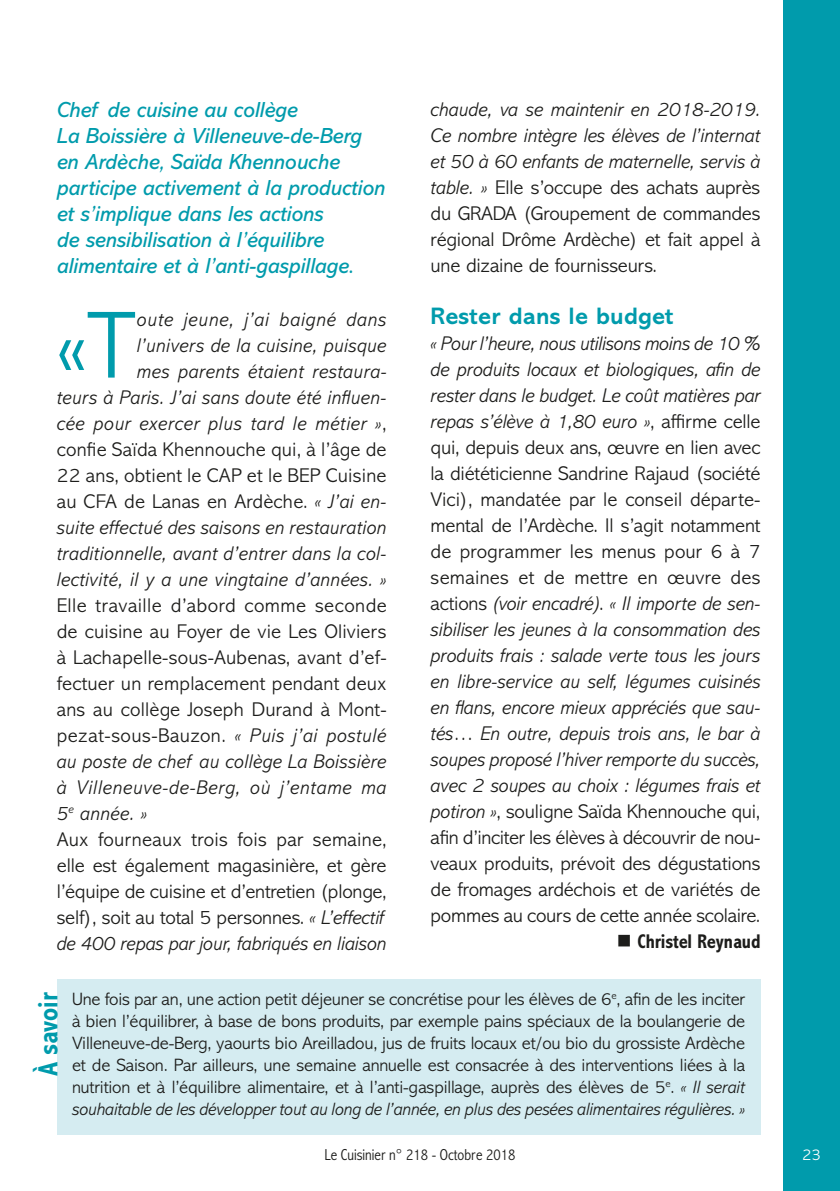
<style>
.page{position:relative;width:840px;height:1191px;background:#fff}
.page>*{position:absolute;margin:0;border:0;box-sizing:border-box;transform-origin:0 0}
.t1{font:300 96.2px "Abadi MT Std";color:#009bac}
.t2{font:700 condensed 28px "Abadi MT Std";color:#009bac}
.t3{font:700 24px "Abadi MT Std";letter-spacing:.01em;color:#009bac}
.t4{font:italic 22px/26px "Abadi MT Std";letter-spacing:-.01em;color:#009bac}
.t5{font:italic 300 20px/26px "Abadi MT Std";letter-spacing:.01em;color:#1d1d1b;text-align:justify}
.t6{font:300 20px/26px "Abadi MT Std";letter-spacing:.01em;color:#1d1d1b;text-align:justify}
.t7{font:700 condensed 20px "Abadi MT Std";color:#1d1d1b}
.t8{font:300 18px/22px "Abadi MT Std";letter-spacing:-.01em;color:#1d1d1b;text-align:justify}
.t9{font:300 condensed 16px "Abadi MT Std";color:#1d1d1b}
.t10{font:300 16px "Abadi MT Std";color:#fff}
.s1{font-style:italic}
.s2{font-style:normal}
</style>
<div class="page">
<div style="left:782px;top:0;width:57px;height:1191px;background:#009bac"></div>
<div style="left:57px;top:978px;width:703px;height:156px;background:#d5ecf1"></div>
<p class="t4" style="left:57px;top:97px;width:330px">Chef de cuisine au collège<br>La Boissière à Villeneuve-de-Berg en Ardèche, Saïda Khennouche participe activement à la production et s’implique dans les actions<br>de sensibilisation à l’équilibre alimentaire et à l’anti-gaspillage.</p>
<p class="t6" style="left:430px;top:96px;width:331px"><span class="s1">chaude, va se maintenir en 2018-2019.<br>Ce nombre intègre les élèves de l’internat et 50 à 60 enfants de maternelle, servis à table. »</span> Elle s’occupe des achats auprès du GRADA (Groupement de commandes régional Drôme Ardèche) et fait appel à une dizaine de fournisseurs.</p>
<p class="t3" style="left:430px;top:302px;width:244px">Rester dans le budget</p>
<p class="t5" style="left:430px;top:331px;width:331px">« Pour l’heure, nous utilisons moins de 10 % de produits locaux et biologiques, afin de rester dans le budget. Le coût matières par repas s’élève à 1,80 euro »<span class="s2">, affirme celle qui, depuis deux ans, œuvre en lien avec la diététicienne Sandrine Rajaud (société Vici), mandatée par le conseil départe&shy;mental de l’Ardèche. Il s’agit notamment de programmer les menus pour 6 à 7 semaines et de mettre en œuvre des actions</span> (voir encadré)<span class="s2">.</span> « Il importe de sen&shy;sibiliser les jeunes à la consommation des produits frais : salade verte tous les jours en libre-service au self, légumes cuisinés en flans, encore mieux appréciés que sau&shy;tés… En outre, depuis trois ans, le bar à soupes proposé l’hiver remporte du succès, avec 2 soupes au choix : légumes frais et potiron »<span class="s2">, souligne Saïda Khennouche qui, afin d’inciter les élèves à découvrir de nou&shy;veaux produits, prévoit des dégustations de fromages ardéchois et de variétés de pommes au cours de cette année scolaire.</span></p>
<p class="t7" style="left:616px;top:930px;width:145px">■ Christel Reynaud</p>
<p class="t5" style="left:57px;top:306px;width:331px;text-align:right">oute jeune, j’ai baigné dans<br>l’univers de la cuisine, puisque<br>mes parents étaient restaura-<br>teurs à Paris. J’ai sans doute été influen&shy;cée pour exercer plus tard le métier »<span class="s2">, confie Saïda Khennouche qui, à l’âge de 22 ans, obtient le CAP et le BEP Cuisine au CFA de Lanas en Ardèche.</span> « J’ai en&shy;suite effectué des saisons en restauration traditionnelle, avant d’entrer dans la col&shy;lectivité, il y a une vingtaine d’années. »</p>
<p class="t6" style="left:57px;top:592px;width:331px;text-align:left">Elle travaille d’abord comme seconde de cuisine au Foyer de vie Les Oliviers à Lachapelle-sous-Aubenas, avant d’ef&shy;fectuer un remplacement pendant deux ans au collège Joseph Durand à Mont&shy;pezat-sous-Bauzon. <span class="s1">« Puis j’ai postulé au poste de chef au collège La Boissière à Villeneuve-de-Berg, où j’entame ma 5</span><sup>e</sup> <span class="s1">année. »<br></span>Aux fourneaux trois fois par semaine, elle est également magasinière, et gère l’équipe de cuisine et d’entretien (plonge, self), soit au total 5 personnes. <span class="s1">« L’effectif de 400 repas par jour, fabriqués en liaison</span></p>
<p class="t8" style="left:72px;top:988px;width:674px">Une fois par an, une action petit déjeuner se concrétise pour les élèves de 6<sup>e</sup>, afin de les inciter à bien l’équilibrer, à base de bons produits, par exemple pains spéciaux de la boulangerie de Villeneuve-de-Berg, yaourts bio Areilladou, jus de fruits locaux et/ou bio du grossiste Ardèche et de Saison. Par ailleurs, une semaine annuelle est consacrée à des interventions liées à la nutrition et à l’équilibre alimentaire, et à l’anti-gaspillage, auprès des élèves de 5<sup>e</sup>. <span class="s1">« Il serait souhaitable de les développer tout au long de l’année, en plus des pesées alimentaires régulières. »</span></p>
<h1 class="t1" style="left:57px;top:293px;width:81px">«T</h1>
<h2 class="t2" style="left:33px;top:1076px;width:85px;rotate:-90deg">À savoir</h2>
<p class="t9" style="left:324px;top:1145px;width:193px">Le Cuisinier n° 218 - Octobre 2018</p>
<p class="t10" style="left:801px;top:1145px;width:21px">23</p>
</div>
